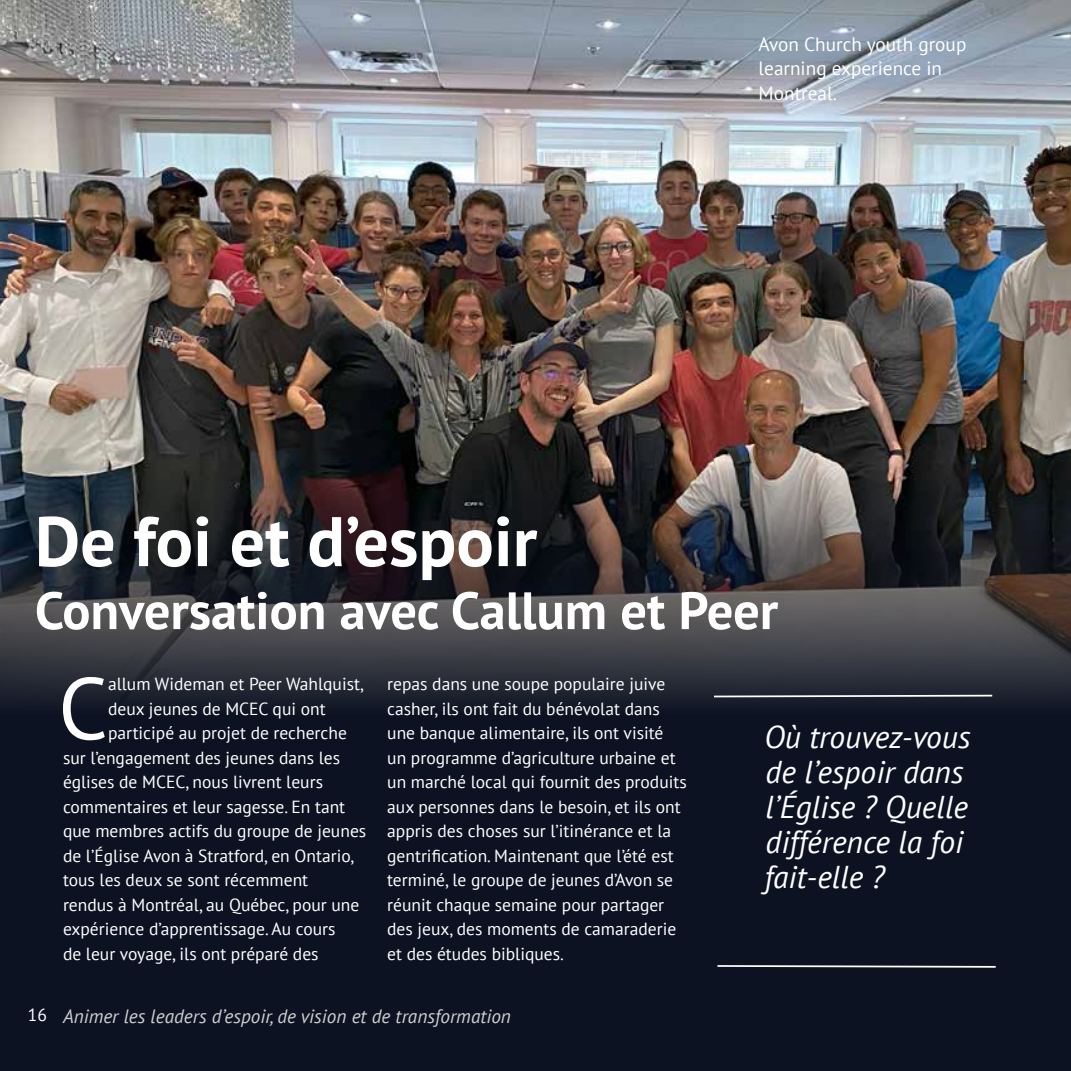
<style>
.page{position:relative;width:1071px;height:1071px;background:#fff}
.page>*{position:absolute;margin:0;border:0;box-sizing:border-box;transform-origin:0 0}
.t1{font:87.5px "PT Sans";color:#fff}
.t2{font:700 70px "PT Sans";color:#fff}
.t3{font:700 52.5px "PT Sans";color:#fff}
.t4{font:italic 31.5px/35px "PT Sans";color:#fff}
.t5{font:italic 19.25px "PT Sans";color:#cdcfd0}
.t6{font:19.25px/24.5px "PT Sans";color:#fff}
.t7{font:17.5px/24.5px "PT Sans";color:#fff}
.s1{font-style:normal;font-size:17.5px;color:#fff}
</style>
<div class="page">
<div style="left:0;top:12px;width:1071px;height:1059px;background:#0c1222"></div>
<img style="left:0;top:0;width:1071px;height:703px">
<svg style="left:712px;top:694px;width:282px;height:4px"></svg>
<svg style="left:717px;top:965px;width:279px;height:3px"></svg>
<p class="t6" style="left:759px;top:31px;width:209px">Avon Church youth group learning experience in<br>Montreal.</p>
<h2 class="t2" style="left:35px;top:495px;width:504px">De foi et d’espoir</h2>
<h3 class="t3" style="left:35px;top:576px;width:745px">Conversation avec Callum et Peer</h3>
<h1 class="t1" style="left:58px;top:652px;width:51px">C</h1>
<p class="t7" style="left:108px;top:671px;width:258px">allum Wideman et Peer Wahlquist,</p>
<p class="t7" style="left:108px;top:696px;width:219px">deux jeunes de MCEC qui ont</p>
<p class="t7" style="left:108px;top:720px;width:240px">participé au projet de recherche</p>
<p class="t7" style="left:63px;top:745px;width:279px">sur l’engagement des jeunes dans les</p>
<p class="t7" style="left:63px;top:769px;width:262px">églises de MCEC, nous livrent leurs</p>
<p class="t7" style="left:63px;top:794px;width:284px">commentaires et leur sagesse. En tant</p>
<p class="t7" style="left:63px;top:818px;width:305px">que membres actifs du groupe de jeunes</p>
<p class="t7" style="left:63px;top:843px;width:293px">de l’Église Avon à Stratford, en Ontario,</p>
<p class="t7" style="left:63px;top:867px;width:247px">tous les deux se sont récemment</p>
<p class="t7" style="left:63px;top:892px;width:298px">rendus à Montréal, au Québec, pour une</p>
<p class="t7" style="left:63px;top:916px;width:274px">expérience d’apprentissage. Au cours</p>
<p class="t7" style="left:63px;top:941px;width:257px">de leur voyage, ils ont préparé des</p>
<p class="t7" style="left:387px;top:671px;width:301px">repas dans une soupe populaire juive casher, ils ont fait du bénévolat dans une banque alimentaire, ils ont visité<br>un programme d’agriculture urbaine et un marché local qui fournit des produits aux personnes dans le besoin, et ils ont appris des choses sur l’itinérance et la gentrification. Maintenant que l’été est terminé, le groupe de jeunes d’Avon se réunit chaque semaine pour partager des jeux, des moments de camaraderie et des études bibliques.</p>
<p class="t5" style="left:28px;top:1004px;width:485px"><span class="s1">16</span> Animer les leaders d’espoir, de vision et de transformation</p>
<h3 class="t4" style="left:764px;top:719px;width:208px">Où trouvez-vous de l’espoir dans l’Église ? Quelle différence la foi fait-elle ?</h3>
</div>
